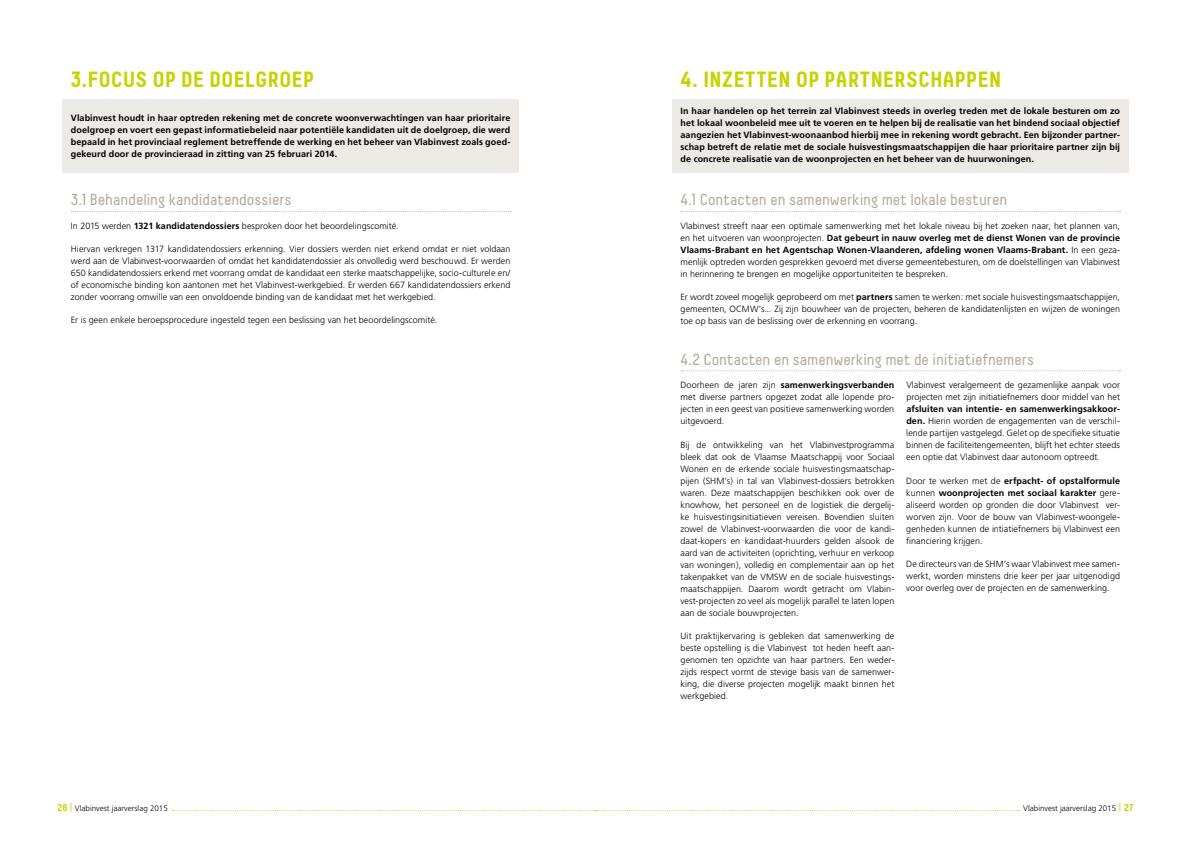
<style>
.page{position:relative;width:1191px;height:842px;background:#fff}
.page>*{position:absolute;margin:0;border:0;box-sizing:border-box;transform-origin:0 0}
.t1{font:700 22px "Decima";color:#c7d300}
.t2{font:16px "Decima";color:#b4ac9c}
.t3{font:300 9px/12px "Frutiger";letter-spacing:.005em;color:#000;text-align:justify}
.t4{font:700 9px/12px "Frutiger";letter-spacing:.01em;color:#000;text-align:justify}
.t5{font:300 8px "Frutiger";color:#000}
.s1{font-weight:700}
.s2{font-family:"Decima";font-weight:700;font-size:10px;color:#c7d300}
.s3{font-family:"Decima";font-weight:400;font-size:10px;color:#c7d300}
</style>
<div class="page">
<svg style="left:172px;top:810px;width:847px;height:1px"></svg>
<div style="left:62px;top:99px;width:457px;height:74px;background:#edeae5"></div>
<svg style="left:71px;top:211px;width:440px;height:1px"></svg>
<div style="left:672px;top:99px;width:456px;height:74px;background:#edeae5"></div>
<svg style="left:681px;top:211px;width:439px;height:1px"></svg>
<svg style="left:681px;top:370px;width:439px;height:1px"></svg>
<h1 class="t1" style="left:71px;top:67px;width:245px">3.FOCUS OP DE DOELGROEP</h1>
<p class="t4" style="left:71px;top:112px;width:441px">Vlabinvest houdt in haar optreden rekening met de concrete woonverwachtingen van haar prioritaire doelgroep en voert een gepast informatiebeleid naar potentiële kandidaten uit de doelgroep, die werd bepaald in het provinciaal reglement betreffende de werking en het beheer van Vlabinvest zoals goed&shy;gekeurd door de provincieraad in zitting van 25 februari 2014.</p>
<h2 class="t2" style="left:71px;top:191px;width:222px">3.1 Behandeling kandidatendossiers</h2>
<p class="t3" style="left:71px;top:220px;width:329px">In 2015 werden <span class="s1">1321 kandidatendossiers</span> besproken door het beoordelingscomité.</p>
<p class="t3" style="left:71px;top:243px;width:441px">Hiervan verkregen 1317 kandidatendossiers erkenning. Vier dossiers werden niet erkend omdat er niet voldaan werd aan de Vlabinvest-voorwaarden of omdat het kandidatendossier als onvolledig werd beschouwd. Er werden 650 kandidatendossiers erkend met voorrang omdat de kandidaat een sterke maatschappelijke, socio-culturele en/ of economische binding kon aantonen met het Vlabinvest-werkgebied. Er werden 667 kandidatendossiers erkend zonder voorrang omwille van een onvoldoende binding van de kandidaat met het werkgebied.</p>
<p class="t3" style="left:71px;top:314px;width:368px">Er is geen enkele beroepsprocedure ingesteld tegen een beslissing van het beoordelingscomité.</p>
<h1 class="t1" style="left:680px;top:67px;width:322px">4. INZETTEN OP PARTNERSCHAPPEN</h1>
<p class="t4" style="left:680px;top:105px;width:441px">In haar handelen op het terrein zal Vlabinvest steeds in overleg treden met de lokale besturen om zo het lokaal woonbeleid mee uit te voeren en te helpen bij de realisatie van het bindend sociaal objectief aangezien het Vlabinvest-woonaanbod hierbij mee in rekening wordt gebracht. Een bijzonder partner&shy;schap betreft de relatie met de sociale huisvestingsmaatschappijen die haar prioritaire partner zijn bij de concrete realisatie van de woonprojecten en het beheer van de huurwoningen.</p>
<h2 class="t2" style="left:680px;top:191px;width:328px">4.1 Contacten en samenwerking met lokale besturen</h2>
<p class="t3" style="left:680px;top:220px;width:441px">Vlabinvest streeft naar een optimale samenwerking met het lokale niveau bij het zoeken naar, het plannen van, en het uitvoeren van woonprojecten. <span class="s1">Dat gebeurt in nauw overleg met de dienst Wonen van de provincie Vlaams-Brabant en het Agentschap Wonen-Vlaanderen, afdeling wonen Vlaams-Brabant.</span> In een geza&shy;menlijk optreden worden gesprekken gevoerd met diverse gemeentebesturen, om de doelstellingen van Vlabinvest in herinnering te brengen en mogelijke opportuniteiten te bespreken.</p>
<p class="t3" style="left:680px;top:291px;width:441px">Er wordt zoveel mogelijk geprobeerd om met <span class="s1">partners</span> samen te werken: met sociale huisvestingsmaatschappijen, gemeenten, OCMW’s... Zij zijn bouwheer van de projecten, beheren de kandidatenlijsten en wijzen de woningen toe op basis van de beslissing over de erkenning en voorrang.</p>
<h2 class="t2" style="left:680px;top:350px;width:355px">4.2 Contacten en samenwerking met de initiatiefnemers</h2>
<p class="t3" style="left:680px;top:379px;width:215px">Doorheen de jaren zijn <span class="s1">samenwerkingsverbanden </span>met diverse partners opgezet zodat alle lopende pro&shy;jecten in een geest van positieve samenwerking worden uitgevoerd.</p>
<p class="t3" style="left:680px;top:439px;width:215px">Bij de ontwikkeling van het Vlabinvestprogramma bleek dat ook de Vlaamse Maatschappij voor Sociaal Wonen en de erkende sociale huisvestingsmaatschap&shy;pijen (SHM’s) in tal van Vlabinvest-dossiers betrokken waren. Deze maatschappijen beschikken ook over de knowhow, het personeel en de logistiek die dergelij&shy;ke huisvestingsinitiatieven vereisen. Bovendien sluiten zowel de Vlabinvest-voorwaarden die voor de kandi&shy;daat-kopers en kandidaat-huurders gelden alsook de aard van de activiteiten (oprichting, verhuur en verkoop van woningen), volledig en complementair aan op het takenpakket van de VMSW en de sociale huisvestings&shy;maatschappijen. Daarom wordt getracht om Vlabin&shy;vest-projecten zo veel als mogelijk parallel te laten lopen aan de sociale bouwprojecten.</p>
<p class="t3" style="left:680px;top:630px;width:215px">Uit praktijkervaring is gebleken dat samenwerking de beste opstelling is die Vlabinvest tot heden heeft aan&shy;genomen ten opzichte van haar partners. Een weder&shy;zijds respect vormt de stevige basis van de samenwer&shy;king, die diverse projecten mogelijk maakt binnen het werkgebied.</p>
<p class="t3" style="left:906px;top:379px;width:215px">Vlabinvest veralgemeent de gezamenlijke aanpak voor projecten met zijn initiatiefnemers door middel van het</p>
<p class="t3" style="left:906px;top:403px;width:215px"><span class="s1">afsluiten van intentie- en samenwerkingsakkoor&shy;den.</span> Hierin worden de engagementen van de verschil&shy;lende partijen vastgelegd. Gelet op de specifieke situatie binnen de faciliteitengemeenten, blijft het echter steeds een optie dat Vlabinvest daar autonoom optreedt.</p>
<p class="t3" style="left:906px;top:475px;width:215px">Door te werken met de <span class="s1">erfpacht- of opstalformule </span>kunnen <span class="s1">woonprojecten met sociaal karakter</span> gere&shy;aliseerd worden op gronden die door Vlabinvest ver&shy;worven zijn. Voor de bouw van Vlabinvest-woongele&shy;genheden kunnen de intiatiefnemers bij Vlabinvest een financiering krijgen.</p>
<p class="t3" style="left:906px;top:558px;width:215px">De directeurs van de SHM’s waar Vlabinvest mee samen&shy;werkt, worden minstens drie keer per jaar uitgenodigd voor overleg over de projecten en de samenwerking.</p>
<p class="t5" style="left:58px;top:804px;width:112px"><span class="s2">26</span> <span class="s3">|</span> Vlabinvest jaarverslag 2015</p>
<p class="t5" style="left:1023px;top:804px;width:112px">Vlabinvest jaarverslag 2015 <span class="s3">|</span> <span class="s2">27</span></p>
</div>
